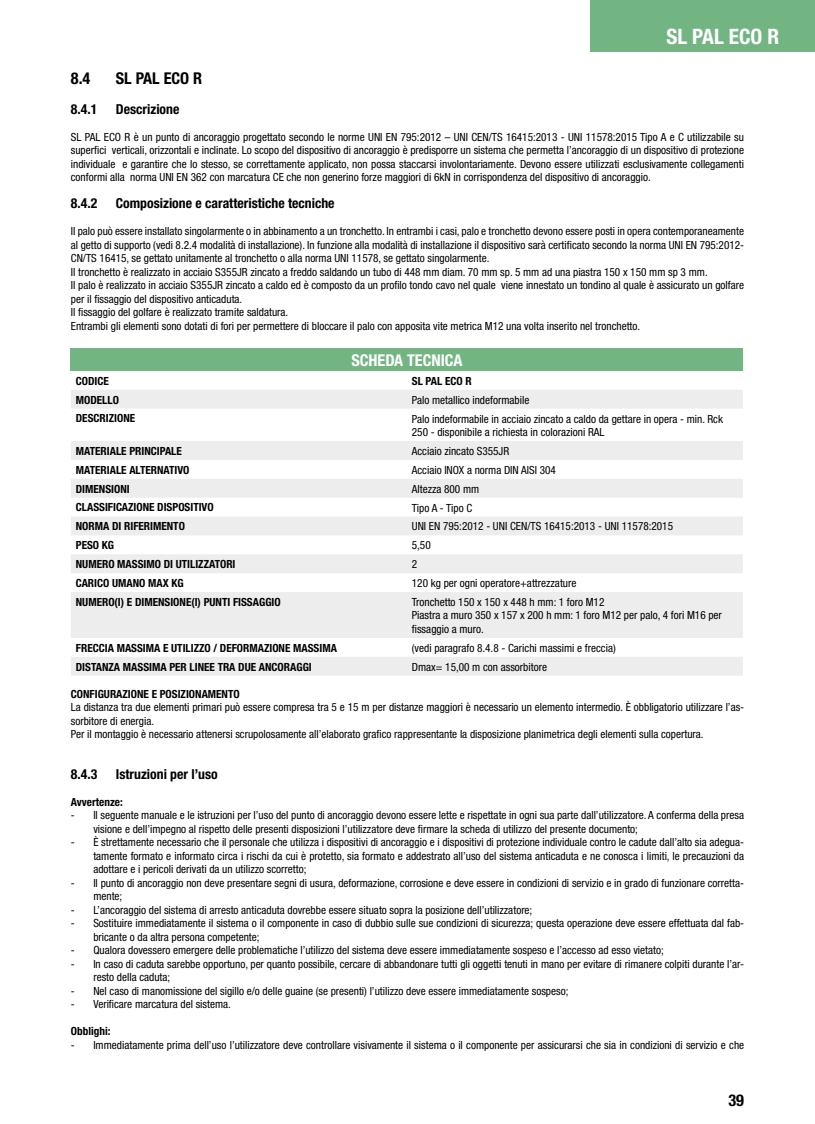
<style>
.page{position:relative;width:815px;height:1124px;background:#fff}
.page>*{position:absolute;margin:0;border:0;box-sizing:border-box;transform-origin:0 0}
.t1{font:700 condensed 21.25px "Helvetica Neue";color:#fff}
.t2{font:700 condensed 16.25px "Helvetica Neue";color:#000}
.t3{font:700 condensed 16.25px "Helvetica Neue";color:#fff}
.t4{font:700 condensed 13.75px "Helvetica Neue";color:#000}
.t5{font:condensed 11.25px/13.5px "Helvetica Neue";color:#000}
.t6{font:700 condensed 11.25px "Helvetica Neue";color:#000}
</style>
<div class="page">
<hr style="left:0;top:1072px;width:1px;height:51px;background:#ededed">
<div style="left:71px;top:348px;width:672px;height:23px;background:#72b583"></div>
<svg style="left:71px;top:390px;width:672px;height:285px;fill:#ededed"></svg>
<div style="left:591px;top:0;width:224px;height:52px;background:#72b583"></div>
<h1 class="t1" style="left:666px;top:24px;width:114px">SL PAL ECO R</h1>
<h2 class="t2" style="left:71px;top:68px;width:21px">8.4</h2>
<h2 class="t2" style="left:116px;top:68px;width:88px">SL PAL ECO R</h2>
<p class="t4" style="left:71px;top:100px;width:28px">8.4.1</p>
<p class="t4" style="left:116px;top:100px;width:65px">Descrizione</p>
<p class="t5" style="left:71px;top:130px;width:675px;text-align:justify">SL PAL ECO R è un punto di ancoraggio progettato secondo le norme UNI EN 795:2012 – UNI CEN/TS 16415:2013 - UNI 11578:2015 Tipo A e C utilizzabile su superfici verticali, orizzontali e inclinate. Lo scopo del dispositivo di ancoraggio è predisporre un sistema che permetta l’ancoraggio di un dispositivo di protezione individuale e garantire che lo stesso, se correttamente applicato, non possa staccarsi involontariamente. Devono essere utilizzati esclusivamente collegamenti conformi alla norma UNI EN 362 con marcatura CE che non generino forze maggiori di 6kN in corrispondenza del dispositivo di ancoraggio.</p>
<p class="t4" style="left:71px;top:195px;width:28px">8.4.2</p>
<p class="t4" style="left:116px;top:195px;width:220px">Composizione e caratteristiche tecniche</p>
<p class="t5" style="left:71px;top:224px;width:675px">Il palo può essere installato singolarmente o in abbinamento a un tronchetto. In entrambi i casi, palo e tronchetto devono essere posti in opera contemporaneamente al getto di supporto (vedi 8.2.4 modalità di installazione). In funzione alla modalità di installazione il dispositivo sarà certificato secondo la norma UNI EN 795:2012- CN/TS 16415, se gettato unitamente al tronchetto o alla norma UNI 11578, se gettato singolarmente.<br>Il tronchetto è realizzato in acciaio S355JR zincato a freddo saldando un tubo di 448 mm diam. 70 mm sp. 5 mm ad una piastra 150 x 150 mm sp 3 mm.<br>Il palo è realizzato in acciaio S355JR zincato a caldo ed è composto da un profilo tondo cavo nel quale viene innestato un tondino al quale è assicurato un golfare per il fissaggio del dispositivo anticaduta.<br>Il fissaggio del golfare è realizzato tramite saldatura.<br>Entrambi gli elementi sono dotati di fori per permettere di bloccare il palo con apposita vite metrica M12 una volta inserito nel tronchetto.</p>
<h2 class="t3" style="left:351px;top:350px;width:113px">SCHEDA TECNICA</h2>
<p class="t6" style="left:76px;top:374px;width:35px">CODICE</p>
<p class="t6" style="left:412px;top:374px;width:61px">SL PAL ECO R</p>
<p class="t6" style="left:76px;top:392px;width:45px">MODELLO</p>
<p class="t5" style="left:412px;top:393px;width:119px">Palo metallico indeformabile</p>
<p class="t6" style="left:76px;top:411px;width:61px">DESCRIZIONE</p>
<p class="t5" style="left:412px;top:411px;width:313px">Palo indeformabile in acciaio zincato a caldo da gettare in opera - min. Rck<br>250 - disponibile a richiesta in colorazioni RAL</p>
<p class="t6" style="left:76px;top:444px;width:108px">MATERIALE PRINCIPALE</p>
<p class="t5" style="left:412px;top:444px;width:99px">Acciaio zincato S355JR</p>
<p class="t6" style="left:76px;top:463px;width:115px">MATERIALE ALTERNATIVO</p>
<p class="t5" style="left:412px;top:463px;width:146px">Acciaio INOX a norma DIN AISI 304</p>
<p class="t6" style="left:76px;top:481px;width:55px">DIMENSIONI</p>
<p class="t5" style="left:412px;top:482px;width:69px">Altezza 800 mm</p>
<p class="t6" style="left:76px;top:500px;width:139px">CLASSIFICAZIONE DISPOSITIVO</p>
<p class="t5" style="left:412px;top:500px;width:62px">Tipo A - Tipo C</p>
<p class="t6" style="left:76px;top:519px;width:111px">NORMA DI RIFERIMENTO</p>
<p class="t5" style="left:412px;top:519px;width:263px">UNI EN 795:2012 - UNI CEN/TS 16415:2013 - UNI 11578:2015</p>
<p class="t6" style="left:76px;top:538px;width:40px">PESO KG</p>
<p class="t5" style="left:412px;top:538px;width:20px">5,50</p>
<p class="t6" style="left:76px;top:557px;width:161px">NUMERO MASSIMO DI UTILIZZATORI</p>
<p class="t5" style="left:412px;top:557px;width:7px">2</p>
<p class="t6" style="left:76px;top:576px;width:109px">CARICO UMANO MAX KG</p>
<p class="t5" style="left:412px;top:576px;width:166px">120 kg per ogni operatore+attrezzature</p>
<p class="t6" style="left:76px;top:595px;width:206px">NUMERO(I) E DIMENSIONE(I) PUNTI FISSAGGIO</p>
<p class="t5" style="left:412px;top:595px;width:312px">Tronchetto 150 x 150 x 448 h mm: 1 foro M12<br>Piastra a muro 350 x 157 x 200 h mm: 1 foro M12 per palo, 4 fori M16 per fissaggio a muro.</p>
<p class="t6" style="left:76px;top:640px;width:263px">FRECCIA MASSIMA E UTILIZZO / DEFORMAZIONE MASSIMA</p>
<p class="t5" style="left:412px;top:641px;width:205px">(vedi paragrafo 8.4.8 - Carichi massimi e freccia)</p>
<p class="t6" style="left:76px;top:659px;width:237px">DISTANZA MASSIMA PER LINEE TRA DUE ANCORAGGI</p>
<p class="t5" style="left:412px;top:659px;width:137px">Dmax= 15,00 m con assorbitore</p>
<p class="t6" style="left:71px;top:686px;width:170px">CONFIGURAZIONE E POSIZIONAMENTO</p>
<p class="t5" style="left:71px;top:700px;width:675px">La distanza tra due elementi primari può essere compresa tra 5 e 15 m per distanze maggiori è necessario un elemento intermedio. È obbligatorio utilizzare l’as&shy;sorbitore di energia.<br>Per il montaggio è necessario attenersi scrupolosamente all’elaborato grafico rappresentante la disposizione planimetrica degli elementi sulla copertura.</p>
<p class="t4" style="left:71px;top:765px;width:28px">8.4.3</p>
<p class="t4" style="left:116px;top:765px;width:103px">Istruzioni per l’uso</p>
<p class="t6" style="left:71px;top:794px;width:53px">Avvertenze:</p>
<p class="t5" style="left:93px;top:808px;width:652px;text-indent:-22px">- Il seguente manuale e le istruzioni per l’uso del punto di ancoraggio devono essere lette e rispettate in ogni sua parte dall’utilizzatore. A conferma della presa visione e dell’impegno al rispetto delle presenti disposizioni l’utilizzatore deve firmare la scheda di utilizzo del presente documento;</p>
<p class="t5" style="left:93px;top:835px;width:652px;text-align:justify;text-indent:-22px">- È strettamente necessario che il personale che utilizza i dispositivi di ancoraggio e i dispositivi di protezione individuale contro le cadute dall’alto sia adegua&shy;tamente formato e informato circa i rischi da cui è protetto, sia formato e addestrato all’uso del sistema anticaduta e ne conosca i limiti, le precauzioni da adottare e i pericoli derivati da un utilizzo scorretto;</p>
<p class="t5" style="left:93px;top:875px;width:652px;text-indent:-22px">- Il punto di ancoraggio non deve presentare segni di usura, deformazione, corrosione e deve essere in condizioni di servizio e in grado di funzionare corretta&shy;mente;</p>
<p class="t5" style="left:71px;top:902px;width:463px">- L’ancoraggio del sistema di arresto anticaduta dovrebbe essere situato sopra la posizione dell’utilizzatore;</p>
<p class="t5" style="left:93px;top:916px;width:652px;text-indent:-22px">- Sostituire immediatamente il sistema o il componente in caso di dubbio sulle sue condizioni di sicurezza; questa operazione deve essere effettuata dal fab&shy;bricante o da altra persona competente;</p>
<p class="t5" style="left:71px;top:943px;width:594px">- Qualora dovessero emergere delle problematiche l’utilizzo del sistema deve essere immediatamente sospeso e l’accesso ad esso vietato;</p>
<p class="t5" style="left:93px;top:956px;width:652px;text-indent:-22px">- In caso di caduta sarebbe opportuno, per quanto possibile, cercare di abbandonare tutti gli oggetti tenuti in mano per evitare di rimanere colpiti durante l’ar&shy;resto della caduta;</p>
<p class="t5" style="left:71px;top:983px;width:499px">- Nel caso di manomissione del sigillo e/o delle guaine (se presenti) l’utilizzo deve essere immediatamente sospeso;</p>
<p class="t5" style="left:71px;top:997px;width:162px">- Verificare marcatura del sistema.</p>
<p class="t6" style="left:71px;top:1024px;width:41px">Obblighi:</p>
<p class="t5" style="left:71px;top:1037px;width:675px">- Immediatamente prima dell’uso l’utilizzatore deve controllare visivamente il sistema o il componente per assicurarsi che sia in condizioni di servizio e che</p>
<h2 class="t2" style="left:728px;top:1090px;width:17px">39</h2>
</div>
